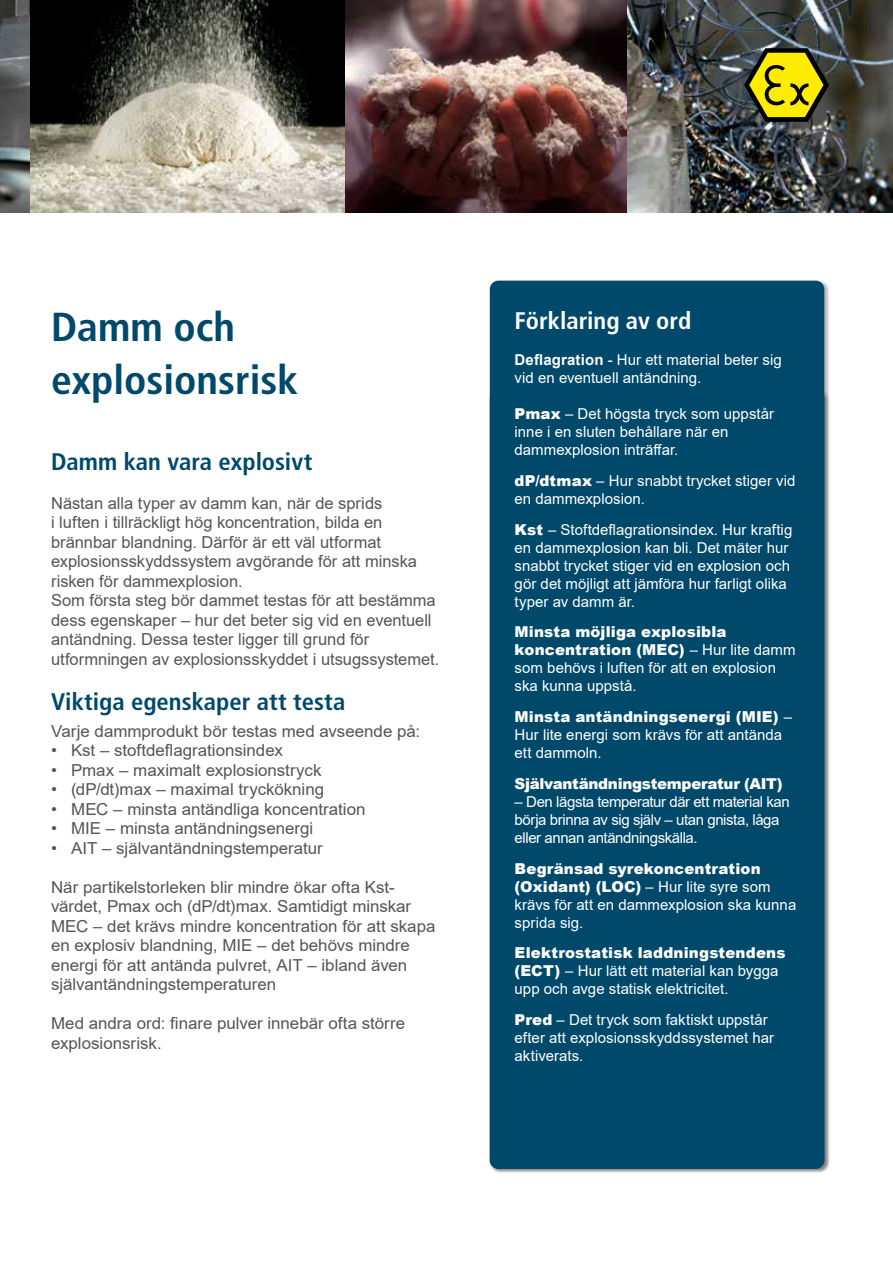
<style>
.page{position:relative;width:893px;height:1263px;background:#fff}
.page>*{position:absolute;margin:0;border:0;box-sizing:border-box;transform-origin:0 0}
.t1{font:700 condensed 40.5px/52.5px "Frutiger LT Pro";color:#00496b}
.t2{font:700 condensed 24px "Frutiger LT Pro";color:#00496b}
.t3{font:700 condensed 24px "Frutiger LT Pro";color:#fff}
.t4{font:16.5px/19.5px "Arial";color:#565555}
.t5{font:15px/18px "Arial";color:#fff}
.t6{font:15px/18px "Arial";letter-spacing:-.03em;color:#fff}
.t7{font:900 15px "Arial";letter-spacing:-.015em;color:#fff}
.s1{font-weight:700}
.s2{font-weight:900}
</style>
<div class="page">
<img style="left:0;top:0;width:893px;height:213px">
<svg style="left:744px;top:48px;width:85px;height:74px;background:#918a15"></svg>
<div style="left:490px;top:280px;width:340px;height:893px;background:#000001;opacity:.29"></div>
<div style="left:490px;top:281px;width:334px;height:888px;background:#00496b;border-radius:9px"></div>
<h1 class="t1" style="left:51px;top:301px;width:249px">Damm och explosionsrisk</h1>
<h2 class="t2" style="left:51px;top:447px;width:263px">Damm kan vara explosivt</h2>
<p class="t4" style="left:51px;top:493px;width:390px">Nästan alla typer av damm kan, när de sprids<br>i luften i tillräckligt hög koncentration, bilda en brännbar blandning. Därför är ett väl utformat explosionsskyddssystem avgörande för att minska risken för dammexplosion.<br>Som första steg bör dammet testas för att bestämma dess egenskaper – hur det beter sig vid en eventuell antändning. Dessa tester ligger till grund för utformningen av explosionsskyddet i utsugssystemet.</p>
<h2 class="t2" style="left:51px;top:687px;width:296px">Viktiga egenskaper att testa</h2>
<p class="t4" style="left:51px;top:721px;width:371px">Varje dammprodukt bör testas med avseende på:</p>
<p class="t4" style="left:51px;top:740px;width:233px">• Kst – stoftdeflagrationsindex</p>
<p class="t4" style="left:51px;top:760px;width:272px">• Pmax – maximalt explosionstryck</p>
<p class="t4" style="left:51px;top:779px;width:275px">• (dP/dt)max – maximal tryckökning</p>
<p class="t4" style="left:51px;top:799px;width:316px">• MEC – minsta antändliga koncentration</p>
<p class="t4" style="left:51px;top:818px;width:264px">• MIE – minsta antändningsenergi</p>
<p class="t4" style="left:51px;top:838px;width:273px">• AIT – självantändningstemperatur</p>
<p class="t4" style="left:51px;top:877px;width:386px">När partikelstorleken blir mindre ökar ofta Kst&shy;värdet, Pmax och (dP/dt)max. Samtidigt minskar MEC – det krävs mindre koncentration för att skapa en explosiv blandning, MIE – det behövs mindre energi för att antända pulvret, AIT – ibland även självantändningstemperaturen</p>
<p class="t4" style="left:51px;top:1014px;width:356px">Med andra ord: finare pulver innebär ofta större explosionsrisk.</p>
<h2 class="t3" style="left:515px;top:306px;width:178px">Förklaring av ord</h2>
<p class="t5" style="left:515px;top:351px;width:269px"><span class="s1">Deflagration</span> - Hur ett material beter sig vid en eventuell antändning.</p>
<p class="t5" style="left:515px;top:405px;width:261px"><span class="s2">Pmax</span> – Det högsta tryck som uppstår inne i en sluten behållare när en dammexplosion inträffar.</p>
<p class="t5" style="left:515px;top:471px;width:282px"><span class="s2">dP/dtmax</span> – Hur snabbt trycket stiger vid en dammexplosion.</p>
<p class="t5" style="left:515px;top:520px;width:279px"><span class="s2">Kst</span> – Stoftdeflagrationsindex. Hur kraftig en dammexplosion kan bli. Det mäter hur snabbt trycket stiger vid en explosion och gör det möjligt att jämföra hur farligt olika typer av damm är.</p>
<p class="t5" style="left:515px;top:623px;width:283px"><span class="s2">Minsta möjliga explosibla koncentration (MEC)</span> – Hur lite damm som behövs i luften för att en explosion ska kunna uppstå.</p>
<p class="t5" style="left:515px;top:708px;width:279px"><span class="s2">Minsta antändningsenergi (MIE)</span> –<br>Hur lite energi som krävs för att antända ett dammoln.</p>
<p class="t7" style="left:515px;top:772px;width:270px">Självantändningstemperatur (AIT)</p>
<p class="t6" style="left:515px;top:792px;width:277px">– Den lägsta temperatur där ett material kan börja brinna av sig själv – utan gnista, låga eller annan antändningskälla.</p>
<p class="t5" style="left:515px;top:859px;width:283px"><span class="s2">Begränsad syrekoncentration (Oxidant) (LOC)</span> – Hur lite syre som krävs för att en dammexplosion ska kunna sprida sig.</p>
<p class="t5" style="left:515px;top:944px;width:273px"><span class="s2">Elektrostatisk laddningstendens (ECT)</span> – Hur lätt ett material kan bygga upp och avge statisk elektricitet.</p>
<p class="t5" style="left:515px;top:1011px;width:261px"><span class="s2">Pred</span> – Det tryck som faktiskt uppstår efter att explosionsskyddssystemet har aktiverats.</p>
</div>
